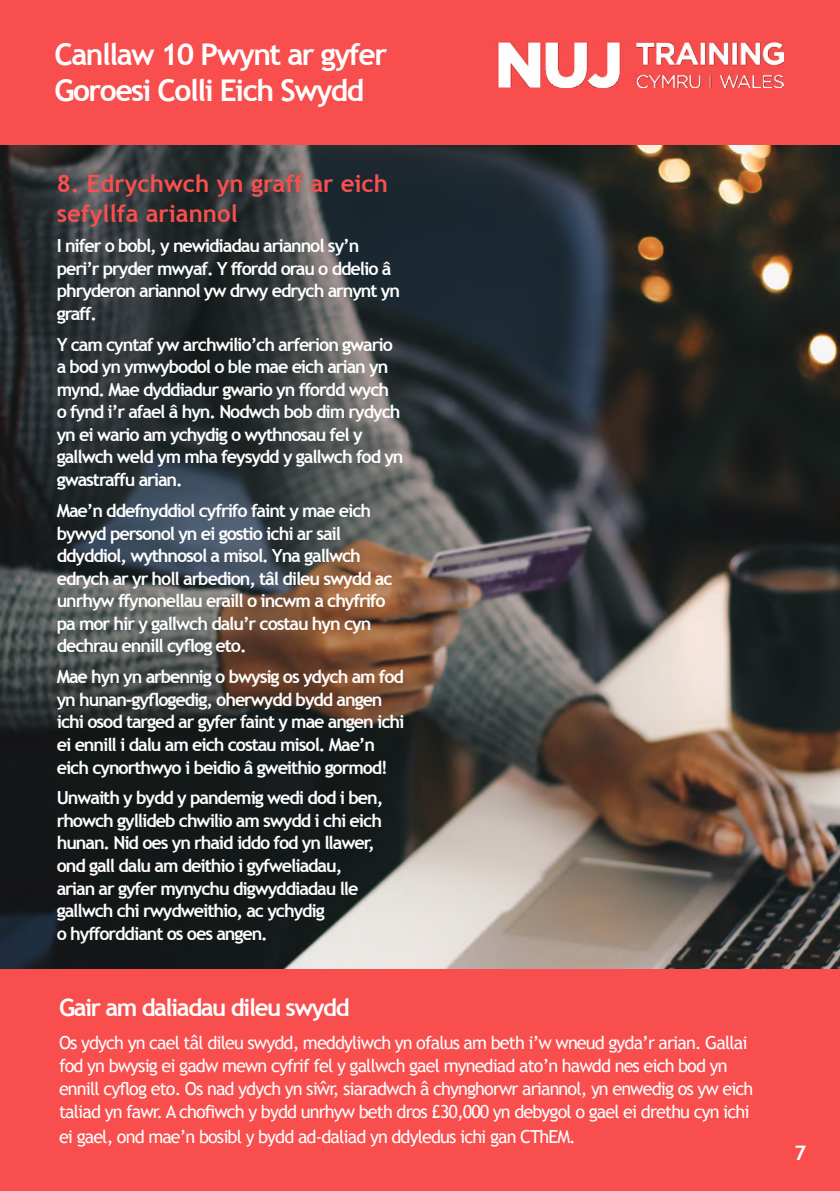
<style>
.page{position:relative;width:840px;height:1191px;background:#fff}
.page>*{position:absolute;margin:0;border:0;box-sizing:border-box;transform-origin:0 0}
.t1{font:700 30px/36px "Trebuchet MS";letter-spacing:-.05em;color:#fff}
.t2{font:700 24px/29.6px "Trebuchet MS";color:#f94f4f}
.t3{font:700 24px "Trebuchet MS";letter-spacing:-.06em;color:#fff}
.t4{font:700 20px "Trebuchet MS";color:#fff}
.t5{font:700 18px/22.6px "Trebuchet MS";letter-spacing:-.06em;color:#fff}
.t6{font:18px/23.4px "Trebuchet MS";letter-spacing:-.05em;color:#fff}
</style>
<div class="page">
<div style="left:0;top:968px;width:839px;height:223px;background:#f84e4e"></div>
<div style="left:0;top:0;width:839px;height:146px;background:#f84e4e"></div>
<img style="left:497px;top:41px;width:285px;height:47px">
<img style="left:0;top:146px;width:839px;height:822px">
<h1 class="t1" style="left:54px;top:36px;width:334px">Canllaw 10 Pwynt ar gyfer<br>Goroesi Colli Eich Swydd</h1>
<h2 class="t2" style="left:57px;top:168px;width:333px">8. Edrychwch yn graff ar eich sefyllfa ariannol</h2>
<p class="t5" style="left:57px;top:235px;width:344px">I nifer o bobl, y newidiadau ariannol sy’n peri’r pryder mwyaf. Y ffordd orau o ddelio â phryderon ariannol yw drwy edrych arnynt yn graff.</p>
<p class="t5" style="left:57px;top:333px;width:348px">Y cam cyntaf yw archwilio’ch arferion gwario a bod yn ymwybodol o ble mae eich arian yn mynd. Mae dyddiadur gwario yn ffordd wych o fynd i’r afael â hyn. Nodwch bob dim rydych yn ei wario am ychydig o wythnosau fel y gallwch weld ym mha feysydd y gallwch fod yn gwastraffu arian.</p>
<p class="t5" style="left:57px;top:499px;width:337px">Mae’n ddefnyddiol cyfrifo faint y mae eich bywyd personol yn ei gostio ichi ar sail ddyddiol, wythnosol a misol. Yna gallwch edrych ar yr holl arbedion, tâl dileu swydd ac unrhyw ffynonellau eraill o incwm a chyfrifo pa mor hir y gallwch dalu’r costau hyn cyn dechrau ennill cyflog eto.</p>
<p class="t5" style="left:57px;top:665px;width:349px">Mae hyn yn arbennig o bwysig os ydych am fod yn hunan-gyflogedig, oherwydd bydd angen ichi osod targed ar gyfer faint y mae angen ichi ei ennill i dalu am eich costau misol. Mae’n eich cynorthwyo i beidio â gweithio gormod!</p>
<p class="t5" style="left:57px;top:786px;width:328px">Unwaith y bydd y pandemig wedi dod i ben, rhowch gyllideb chwilio am swydd i chi eich hunan. Nid oes yn rhaid iddo fod yn llawer, ond gall dalu am deithio i gyfweliadau, arian ar gyfer mynychu digwyddiadau lle gallwch chi rwydweithio, ac ychydig<br>o hyfforddiant os oes angen.</p>
<h2 class="t3" style="left:59px;top:992px;width:292px">Gair am daliadau dileu swydd</h2>
<p class="t6" style="left:59px;top:1031px;width:695px">Os ydych yn cael tâl dileu swydd, meddyliwch yn ofalus am beth i’w wneud gyda’r arian. Gallai fod yn bwysig ei gadw mewn cyfrif fel y gallwch gael mynediad ato’n hawdd nes eich bod yn ennill cyflog eto. Os nad ydych yn siŵr, siaradwch â chynghorwr ariannol, yn enwedig os yw eich taliad yn fawr. A chofiwch y bydd unrhyw beth dros £30,000 yn debygol o gael ei drethu cyn ichi ei gael, ond mae’n bosibl y bydd ad-daliad yn ddyledus ichi gan CThEM.</p>
<p class="t4" style="left:794px;top:1140px;width:13px">7</p>
</div>
